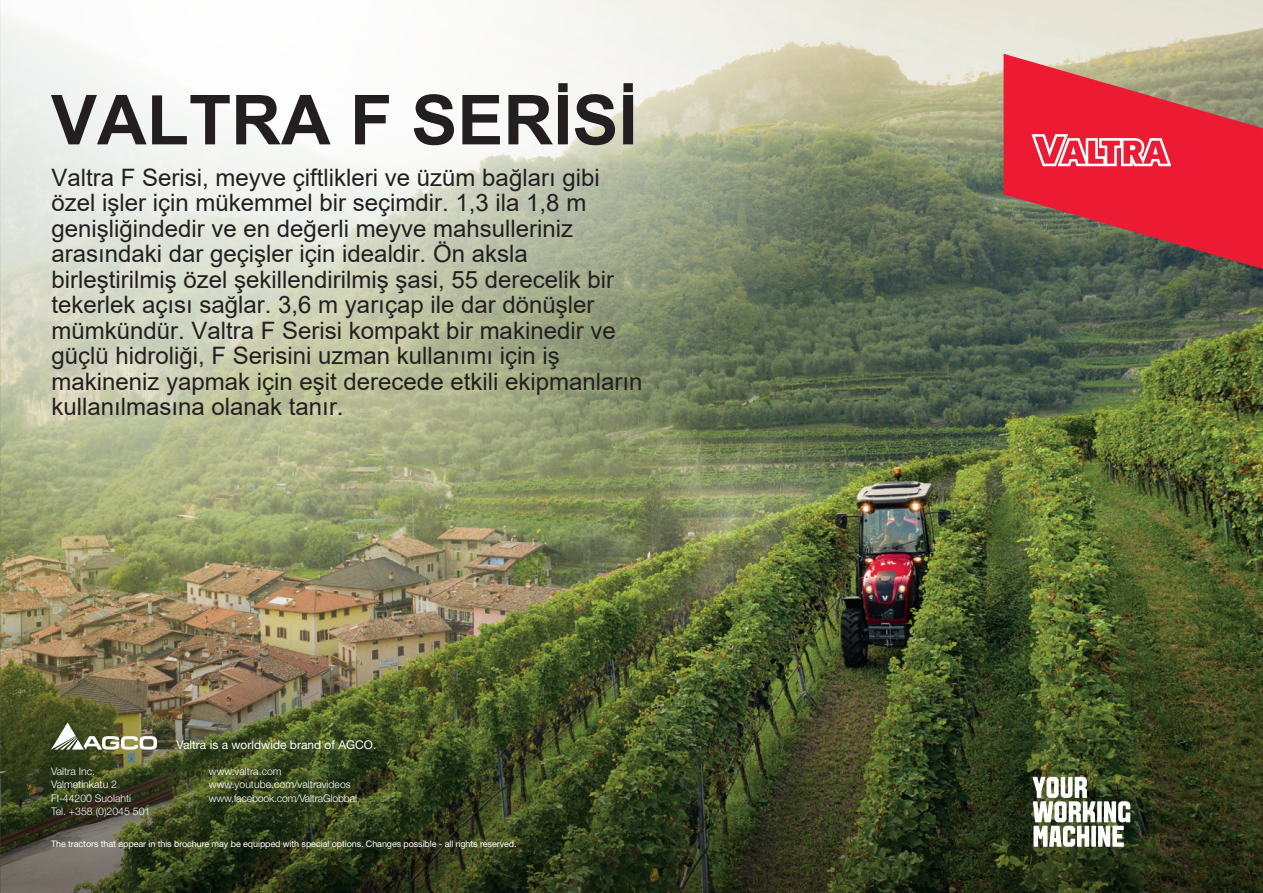
<style>
.page{position:relative;width:1263px;height:893px;background:#fff}
.page>*{position:absolute;margin:0;border:0;box-sizing:border-box;transform-origin:0 0}
.t1{font:700 69px "Arial";color:#231f20}
.t2{font:24px/25.5px "Arial";color:#231f20}
.t3{font:12px "Helvetica Neue LT Std";color:#fff}
.t4{font:300 10.5px "Helvetica Neue LT Std";color:#fff}
.t5{font:300 10.5px "Helvetica Neue LT Std";letter-spacing:-.02em;color:#fff}
.t6{font:9px "Helvetica Neue LT Std";letter-spacing:-.01em;color:#fff}
</style>
<div class="page">
<img style="left:0;top:0;width:1263px;height:893px">
<svg style="left:1262px;top:702px;width:1px;height:191px"></svg>
<img style="left:0;top:0;width:878px;height:596px">
<svg style="left:51px;top:722px;width:106px;height:28px"></svg>
<svg style="left:1003px;top:54px;width:260px;height:215px;background:#c24248"></svg>
<svg style="left:1032px;top:134px;width:139px;height:32px"></svg>
<img style="left:1033px;top:777px;width:97px;height:70px">
<p class="t1" style="left:51px;top:71px;width:588px">VALTRA F SERİSİ</p>
<p class="t2" style="left:51px;top:164px;width:592px">Valtra F Serisi, meyve çiftlikleri ve üzüm bağları gibi özel işler için mükemmel bir seçimdir. 1,3 ila 1,8 m genişliğindedir ve en değerli meyve mahsulleriniz arasındaki dar geçişler için idealdir. Ön aksla birleştirilmiş özel şekillendirilmiş şasi, 55 derecelik bir tekerlek açısı sağlar. 3,6 m yarıçap ile dar dönüşler mümkündür. Valtra F Serisi kompakt bir makinedir ve güçlü hidroliği, F Serisini uzman kullanımı için iş makineniz yapmak için eşit derecede etkili ekipmanların kullanılmasına olanak tanır.</p>
<p class="t3" style="left:176px;top:738px;width:201px">Valtra is a worldwide brand of AGCO.</p>
<p class="t4" style="left:51px;top:765px;width:46px">Valtra Inc.</p>
<p class="t4" style="left:51px;top:778px;width:68px">Valmetinkatu 2</p>
<p class="t4" style="left:51px;top:792px;width:82px">FI-44200 Suolahti</p>
<p class="t4" style="left:51px;top:805px;width:101px">Tel. +358 (0)2045 501</p>
<p class="t4" style="left:209px;top:765px;width:74px">www.valtra.com</p>
<p class="t4" style="left:209px;top:778px;width:143px">www.youtube.com/valtravideos</p>
<p class="t5" style="left:209px;top:792px;width:149px">www.facebook.com/ValtraGlobbal</p>
<p class="t6" style="left:51px;top:838px;width:467px">The tractors that appear in this brochure may be equipped with special options. Changes possible - all rights reserved.</p>
</div>
